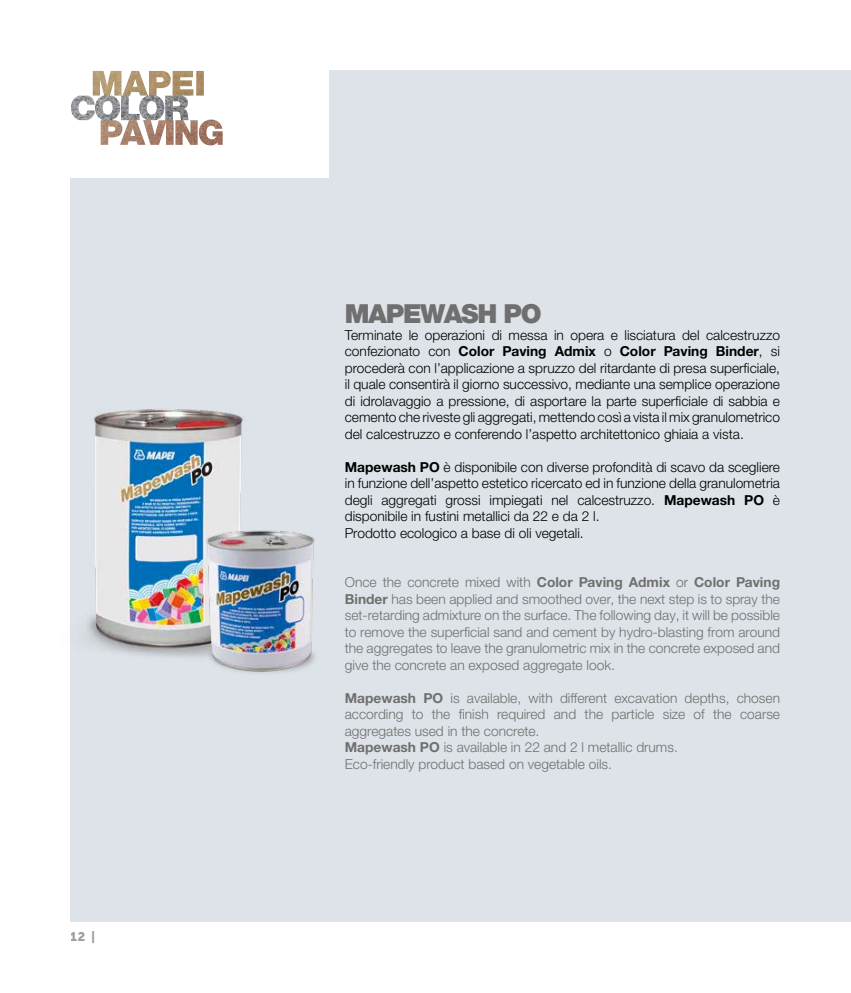
<style>
.page{position:relative;width:851px;height:993px;background:#fff}
.page>*{position:absolute;margin:0;border:0;box-sizing:border-box;transform-origin:0 0}
.t1{font:900 26.25px "Helvetica Neue LTW1 G";letter-spacing:-.05em;color:#706f6f}
.t2{font:300 13.75px/16.5px "Helvetica Neue LTW1 G";color:#000;text-align:justify}
.t3{font:300 13.75px/16.5px "Helvetica Neue LTW1 G";color:#706f6f;text-align:justify}
.t4{font:12.5px "Museo Sans Cyrl 900";color:#9d9d9c}
.s1{font-weight:700}
</style>
<div class="page">
<div style="left:71px;top:71px;width:779px;height:850px;background:#dde3e8"></div>
<div style="left:58px;top:0;width:271px;height:177px;background:#fff"></div>
<img style="left:71px;top:71px;width:152px;height:74px">
<img style="left:70px;top:394px;width:174px;height:267px">
<img style="left:204px;top:527px;width:111px;height:146px">
<p class="t4" style="left:71px;top:929px;width:26px">12 |</p>
<h1 class="t1" style="left:345px;top:298px;width:198px">MAPEWASH PO</h1>
<p class="t2" style="left:345px;top:326px;width:436px">Terminate le operazioni di messa in opera e lisciatura del calcestruzzo confezionato con <span class="s1">Color Paving Admix</span> o <span class="s1">Color Paving Binder</span>, si procederà con l’applicazione a spruzzo del ritardante di presa superficiale, il quale consentirà il giorno successivo, mediante una semplice operazione di idrolavaggio a pressione, di asportare la parte superficiale di sabbia e cemento che riveste gli aggregati, mettendo così a vista il mix granulometrico del calcestruzzo e conferendo l’aspetto architettonico ghiaia a vista.</p>
<p class="t2" style="left:345px;top:458px;width:436px;text-align:left"><span class="s1">Mapewash PO</span> è disponibile con diverse profondità di scavo da scegliere in funzione dell’aspetto estetico ricercato ed in funzione della granulometria degli aggregati grossi impiegati nel calcestruzzo. <span class="s1">Mapewash PO</span> è disponibile in fustini metallici da 22 e da 2 l.<br>Prodotto ecologico a base di oli vegetali.</p>
<p class="t3" style="left:345px;top:574px;width:436px">Once the concrete mixed with <span class="s1">Color Paving Admix</span> or <span class="s1">Color Paving Binder</span> has been applied and smoothed over, the next step is to spray the set-retarding admixture on the surface. The following day, it will be possible to remove the superficial sand and cement by hydro-blasting from around the aggregates to leave the granulometric mix in the concrete exposed and give the concrete an exposed aggregate look.</p>
<p class="t3" style="left:345px;top:689px;width:436px;text-align:left"><span class="s1">Mapewash PO</span> is available, with different excavation depths, chosen according to the finish required and the particle size of the coarse aggregates used in the concrete.<br><span class="s1">Mapewash PO</span> is available in 22 and 2 l metallic drums.<br>Eco-friendly product based on vegetable oils.</p>
</div>
